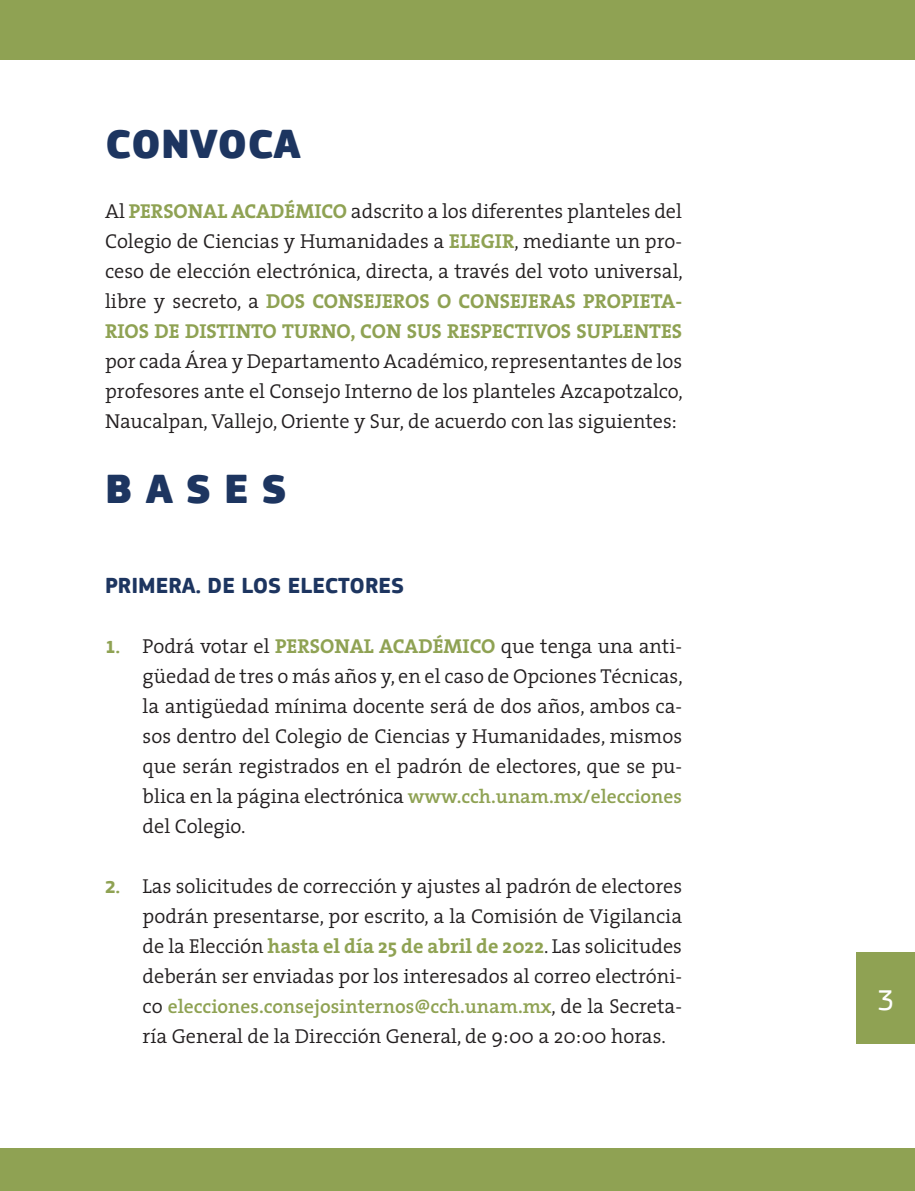
<style>
.page{position:relative;width:915px;height:1191px;background:#fff}
.page>*{position:absolute;margin:0;border:0;box-sizing:border-box;transform-origin:0 0}
.t1{font:900 42px "PF Square Sans Pro";color:#1d3560}
.t2{font:30px "PF Square Sans Pro";color:#fff}
.t3{font:700 22.5px "PF Square Sans Pro";color:#1d3560}
.t4{font:300 20.25px/30px "The Serif";color:#231f20;text-align:justify}
.t5{font:600 19.5px "The Serif";color:#8fa253}
.s1{font-weight:700;color:#8fa253}
.s2{font-family:"PF Square Sans Pro";font-weight:700;font-size:18px;color:#8fa253}
.s3{font-weight:600;font-size:19.5px;color:#8fa253}
.s4{font-weight:300;font-size:20.25px;color:#231f20}
</style>
<div class="page">
<div style="left:856px;top:952px;width:58px;height:92px;background:#8fa253"></div>
<div style="left:0;top:0;width:914px;height:60px;background:#8fa253"></div>
<div style="left:0;top:1147px;width:914px;height:44px;background:#8fa253"></div>
<h1 class="t1" style="left:105px;top:117px;width:197px">CONVOCA</h1>
<p class="t4" style="left:105px;top:195px;width:579px">Al <span class="s1">PERSONAL ACADÉMICO</span> adscrito a los diferentes planteles del Colegio de Ciencias y Humanidades a <span class="s1">ELEGIR</span>, mediante un pro&shy;ceso de elección electrónica, directa, a través del voto universal, libre y secreto, a <span class="s1">DOS CONSEJEROS O CONSEJERAS PROPIETA-RIOS DE DISTINTO TURNO, CON SUS RESPECTIVOS SUPLENTES</span></p>
<p class="t4" style="left:105px;top:345px;width:579px">por cada Área y Departamento Académico, representantes de los profesores ante el Consejo Interno de los planteles Azcapotzalco, Naucalpan, Vallejo, Oriente y Sur, de acuerdo con las siguientes:</p>
<h1 class="t1" style="left:105px;top:462px;width:183px">B A S E S</h1>
<p class="t3" style="left:105px;top:572px;width:300px">PRIMERA. DE LOS ELECTORES</p>
<p class="t4" style="left:142px;top:630px;width:541px;text-indent:-38px"><span class="s2">1.</span> Podrá votar el <span class="s1">PERSONAL ACADÉMICO</span> que tenga una anti&shy;güedad de tres o más años y, en el caso de Opciones Técnicas, la antigüedad mínima docente será de dos años, ambos ca&shy;sos dentro del Colegio de Ciencias y Humanidades, mismos que serán registrados en el padrón de electores, que se pu&shy;blica en la página electrónica <span class="s3">www.cch.unam.mx/elecciones </span>del Colegio.</p>
<p class="t4" style="left:142px;top:870px;width:541px;text-indent:-38px"><span class="s2">2.</span> Las solicitudes de corrección y ajustes al padrón de electores podrán presentarse, por escrito, a la Comisión de Vigilancia de la Elección <span class="s1">hasta el día 25 de abril de 2022</span>. Las solicitudes deberán ser enviadas por los interesados al correo electróni-</p>
<p class="t5" style="left:142px;top:990px;width:541px"><span class="s4">co</span> elecciones.consejosinternos@cch.unam.mx<span class="s4">, de la Secreta-</span></p>
<p class="t4" style="left:142px;top:1020px;width:524px">ría General de la Dirección General, de 9:00 a 20:00 horas.</p>
<h2 class="t2" style="left:877px;top:982px;width:18px">3</h2>
</div>
